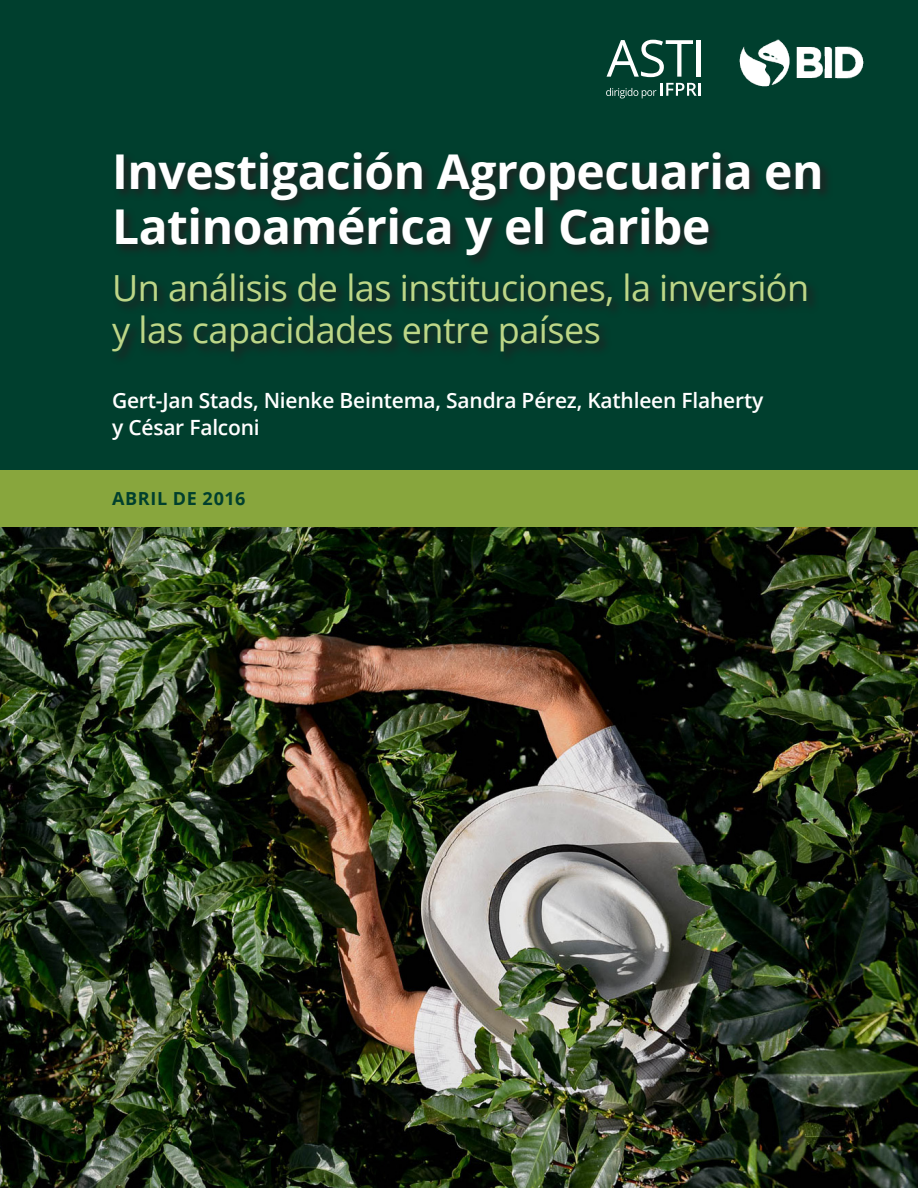
<style>
.page{position:relative;width:918px;height:1188px;background:#fff}
.page>*{position:absolute;margin:0;border:0;box-sizing:border-box;transform-origin:0 0}
.t1{font:700 48px/55.5px "Open Sans";letter-spacing:-.01em;color:#fff}
.t2{font:36px/42px "Open Sans";letter-spacing:-.015em;color:#bdd687}
.t3{font:600 21px/27px "Open Sans";letter-spacing:-.01em;color:#fff}
.t4{font:700 18px "Open Sans";letter-spacing:.035em;color:#003f2e}
</style>
<div class="page">
<div style="left:0;top:0;width:918px;height:471px;background:#003f2e"></div>
<img style="left:0;top:526px;width:918px;height:662px">
<div style="left:0;top:470px;width:918px;height:56px;background:#88a63d"></div>
<div style="left:109px;top:149px;width:724px;height:216px;background:#231f20;opacity:.75"></div>
<svg style="left:607px;top:40px;width:86px;height:37px"></svg>
<div style="left:696px;top:40px;width:5px;height:37px;background:#fff"></div>
<svg style="left:606px;top:83px;width:95px;height:15px"></svg>
<img style="left:739px;top:39px;width:125px;height:48px">
<h1 class="t1" style="left:112px;top:142px;width:713px">Investigación Agropecuaria en<br>Latinoamérica y el Caribe</h1>
<h2 class="t2" style="left:112px;top:266px;width:699px">Un análisis de las instituciones, la inversión y las capacidades entre países</h2>
<p class="t3" style="left:112px;top:387px;width:653px">Gert-Jan Stads, Nienke Beintema, Sandra Pérez, Kathleen Flaherty y César Falconi</p>
<p class="t4" style="left:112px;top:486px;width:135px">ABRIL DE 2016</p>
</div>
